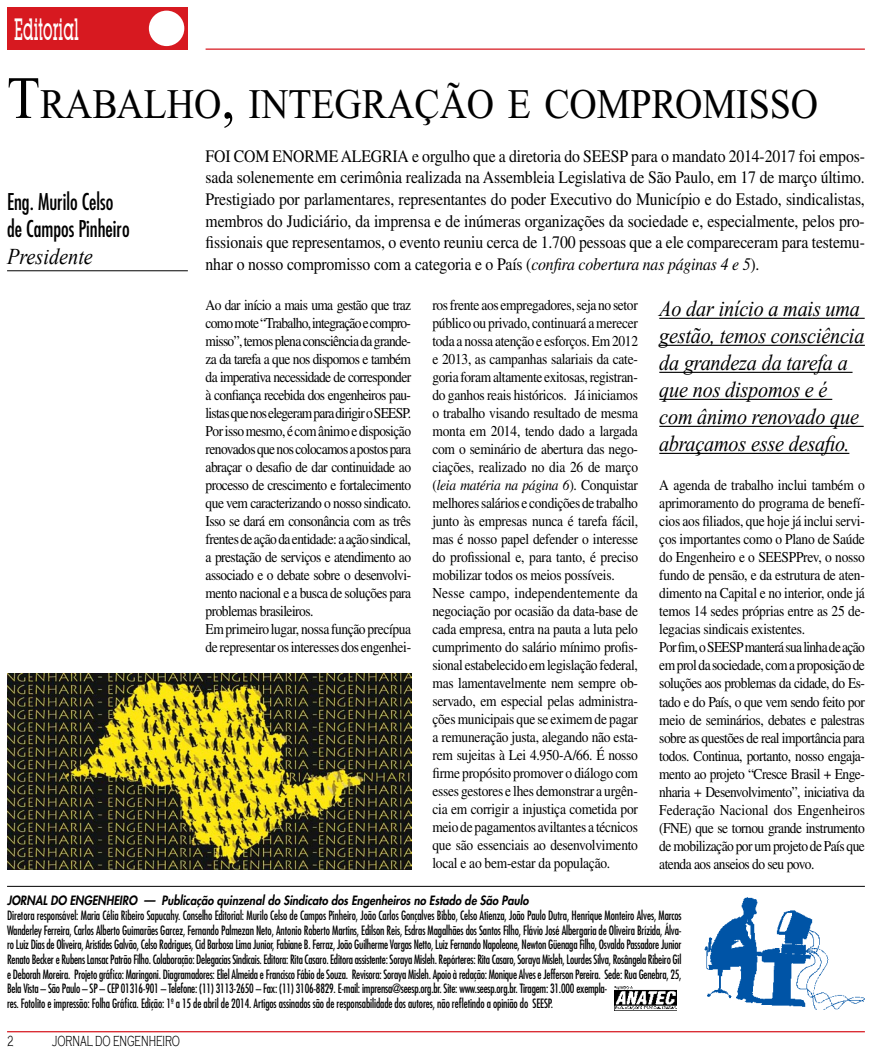
<style>
.page{position:relative;width:872px;height:1053px;background:#fff}
.page>*{position:absolute;margin:0;border:0;box-sizing:border-box;transform-origin:0 0}
.t1{font:42px "Times New Roman";color:#000;scale:.9 1}
.t2{font:500 30px "Lubalin Graph IT Cby BT";color:#fff;scale:.5 1}
.t3{font:italic 22.5px/27px "Times New Roman";letter-spacing:-.01em;color:#000;scale:.9 1}
.t4{font:condensed 22.5px/27px "Futura";color:#000;scale:.9 1}
.t5{font:italic 22.5px "Times New Roman";color:#000;scale:.9 1}
.t6{font:17.5px/21.6px "Times";letter-spacing:-.01em;color:#000;text-align:justify;scale:.9 1}
.t7{font:15px/18px "Times";letter-spacing:-.03em;color:#000;scale:.9 1}
.t8{font:300 15px "Copperplate Gothic";color:#000;scale:.6 1}
.t9{font:condensed 12.5px/14.6px "Futura";letter-spacing:-.02em;color:#000;scale:.9 1}
.t10{font:italic 800 12.5px "Futura";color:#000;scale:.9 1}
.s1{font-size:60px}
.s2{font-style:italic}
</style>
<div class="page">
<div style="left:7px;top:7px;width:181px;height:43px;background:#d71920"></div>
<div style="left:149px;top:11px;width:35px;height:35px;background:#fff;border-radius:50%"></div>
<hr style="left:206px;top:48px;width:659px;height:2px;background:#d71920">
<hr style="left:7px;top:1030px;width:858px;height:2px;background:#d71920">
<img style="left:704px;top:897px;width:160px;height:112px">
<img style="left:615px;top:986px;width:61px;height:24px">
<hr style="left:7px;top:886px;width:858px;height:1px;background:#000">
<hr style="left:7px;top:270px;width:181px;height:1px;background:#000">
<hr style="left:659px;top:318px;width:205px;height:1px;background:#000">
<hr style="left:659px;top:345px;width:206px;height:1px;background:#000">
<hr style="left:659px;top:372px;width:193px;height:1px;background:#000">
<hr style="left:659px;top:399px;width:173px;height:1px;background:#000">
<hr style="left:659px;top:426px;width:204px;height:1px;background:#000">
<hr style="left:659px;top:453px;width:190px;height:1px;background:#000">
<img style="left:7px;top:673px;width:404px;height:196px">
<h2 class="t2" style="left:14px;top:11px;width:131px">Editorial</h2>
<h1 class="t1" style="left:7px;top:81px;width:902px"><span class="s1">T</span>RABALHO<span class="s1">,</span> INTEGRAÇÃO E COMPROMISSO</h1>
<p class="t6" style="left:206px;top:145px;width:734px">Foi com enorme alegria e orgulho que a diretoria do SEESP para o mandato 2014-2017 foi empos&shy;sada solenemente em cerimônia realizada na Assembleia Legislativa de São Paulo, em 17 de março último.<br>Prestigiado por parlamentares, representantes do poder Executivo do Município e do Estado, sindicalistas, membros do Judiciário, da imprensa e de inúmeras organizações da sociedade e, especialmente, pelos pro&shy;fissionais que representamos, o evento reuniu cerca de 1.700 pessoas que a ele compareceram para testemu&shy;nhar o nosso compromisso com a categoria e o País (<span class="s2">confira cobertura nas páginas 4 e 5</span>).</p>
<p class="t7" style="left:206px;top:296px;width:230px">Ao dar início a mais uma gestão que traz como mote “Trabalho, integração e compro&shy;misso”, temos plena consciência da grande&shy;za da tarefa a que nos dispomos e também da imperativa necessidade de corresponder à confiança recebida dos engenheiros pau&shy;listas que nos elegeram para dirigir o SEESP.<br>Por isso mesmo, é com ânimo e disposição renovados que nos colocamos a postos para abraçar o desafio de dar continuidade ao processo de crescimento e fortalecimento que vem caracterizando o nosso sindicato.<br>Isso se dará em consonância com as três frentes de ação da entidade: a ação sindical, a prestação de serviços e atendimento ao associado e o debate sobre o desenvolvi&shy;mento nacional e a busca de soluções para problemas brasileiros.<br>Em primeiro lugar, nossa função precípua de representar os interesses dos engenhei-</p>
<p class="t7" style="left:432px;top:296px;width:230px">ros frente aos empregadores, seja no setor público ou privado, continuará a merecer toda a nossa atenção e esforços. Em 2012 e 2013, as campanhas salariais da cate&shy;goria foram altamente exitosas, registran&shy;do ganhos reais históricos. Já iniciamos o trabalho visando resultado de mesma monta em 2014, tendo dado a largada com o seminário de abertura das nego&shy;ciações, realizado no dia 26 de março (<span class="s2">leia matéria na página 6</span>). Conquistar melhores salários e condições de trabalho junto às empresas nunca é tarefa fácil, mas é nosso papel defender o interesse do profissional e, para tanto, é preciso mobilizar todos os meios possíveis.<br>Nesse campo, independentemente da negociação por ocasião da data-base de cada empresa, entra na pauta a luta pelo cumprimento do salário mínimo profis&shy;sional estabelecido em legislação federal, mas lamentavelmente nem sempre ob&shy;servado, em especial pelas administra&shy;ções municipais que se eximem de pagar a remuneração justa, alegando não esta&shy;rem sujeitas à Lei 4.950-A/66. É nosso firme propósito promover o diálogo com esses gestores e lhes demonstrar a urgên&shy;cia em corrigir a injustiça cometida por meio de pagamentos aviltantes a técnicos que são essenciais ao desenvolvimento local e ao bem-estar da população.</p>
<h3 class="t4" style="left:7px;top:188px;width:138px">Eng. Murilo Celso de Campos Pinheiro</h3>
<h3 class="t5" style="left:7px;top:241px;width:97px">Presidente</h3>
<h3 class="t3" style="left:659px;top:295px;width:229px">Ao dar início a mais uma gestão, temos consciência da grandeza da tarefa a que nos dispomos e é com ânimo renovado que abraçamos esse desafio.</h3>
<p class="t7" style="left:659px;top:476px;width:230px">A agenda de trabalho inclui também o aprimoramento do programa de benefí&shy;cios aos filiados, que hoje já inclui servi&shy;ços importantes como o Plano de Saúde do Engenheiro e o SEESPPrev, o nosso fundo de pensão, e da estrutura de aten&shy;dimento na Capital e no interior, onde já temos 14 sedes próprias entre as 25 de&shy;legacias sindicais existentes.<br>Por fim, o SEESP manterá sua linha de ação em prol da sociedade, com a proposição de soluções aos problemas da cidade, do Es&shy;tado e do País, o que vem sendo feito por meio de seminários, debates e palestras sobre as questões de real importância para todos. Continua, portanto, nosso engaja&shy;mento ao projeto “Cresce Brasil + Enge&shy;nharia + Desenvolvimento”, iniciativa da Federação Nacional dos Engenheiros (FNE) que se tornou grande instrumento de mobilização por um projeto de País que atenda aos anseios do seu povo.</p>
<p class="t10" style="left:7px;top:892px;width:581px">JORNAL DO ENGENHEIRO — Publicação quinzenal do Sindicato dos Engenheiros no Estado de São Paulo</p>
<p class="t9" style="left:7px;top:907px;width:751px">Diretora responsável: Maria Célia Ribeiro Sapucahy. Conselho Editorial: Murilo Celso de Campos Pinheiro, João Carlos Gonçalves Bibbo, Celso Atienza, João Paulo Dutra, Henrique Monteiro Alves, Marcos Wanderley Ferreira, Carlos Alberto Guimarães Garcez, Fernando Palmezan Neto, Antonio Roberto Martins, Edilson Reis, Esdras Magalhães dos Santos Filho, Flávio José Albergaria de Oliveira Brízida, Álva&shy;ro Luiz Dias de Oliveira, Aristides Galvão, Celso Rodrigues, Cid Barbosa Lima Junior, Fabiane B. Ferraz, João Guilherme Vargas Netto, Luiz Fernando Napoleone, Newton Güenaga Filho, Osvaldo Passadore Junior Renato Becker e Rubens Lansac Patrão Filho. Colaboração: Delegacias Sindicais. Editora: Rita Casaro. Editora assistente: Soraya Misleh. Repórteres: Rita Casaro, Soraya Misleh, Lourdes Silva, Rosângela Ribeiro Gil e Deborah Moreira. Projeto gráfico: Maringoni. Diagramadores: Eliel Almeida e Francisco Fábio de Souza. Revisora: Soraya Misleh. Apoio à redação: Monique Alves e Jefferson Pereira. Sede: Rua Genebra, 25, Bela Vista – São Paulo – SP – CEP 01316-901 – Telefone: (11) 3113-2650 – Fax: (11) 3106-8829. E-mail: imprensa@seesp.org.br. Site: www.seesp.org.br. Tiragem: 31.000 exempla-<br>res. Fotolito e impressão: Folha Gráfica. Edição: 1º a 15 de abril de 2014. Artigos assinados são de responsabilidade dos autores, não refletindo a opinião do SEESP.</p>
<p class="t8" style="left:7px;top:1032px;width:12px">2</p>
<p class="t8" style="left:52px;top:1032px;width:215px">JORNAL DO ENGENHEIRO</p>
</div>
